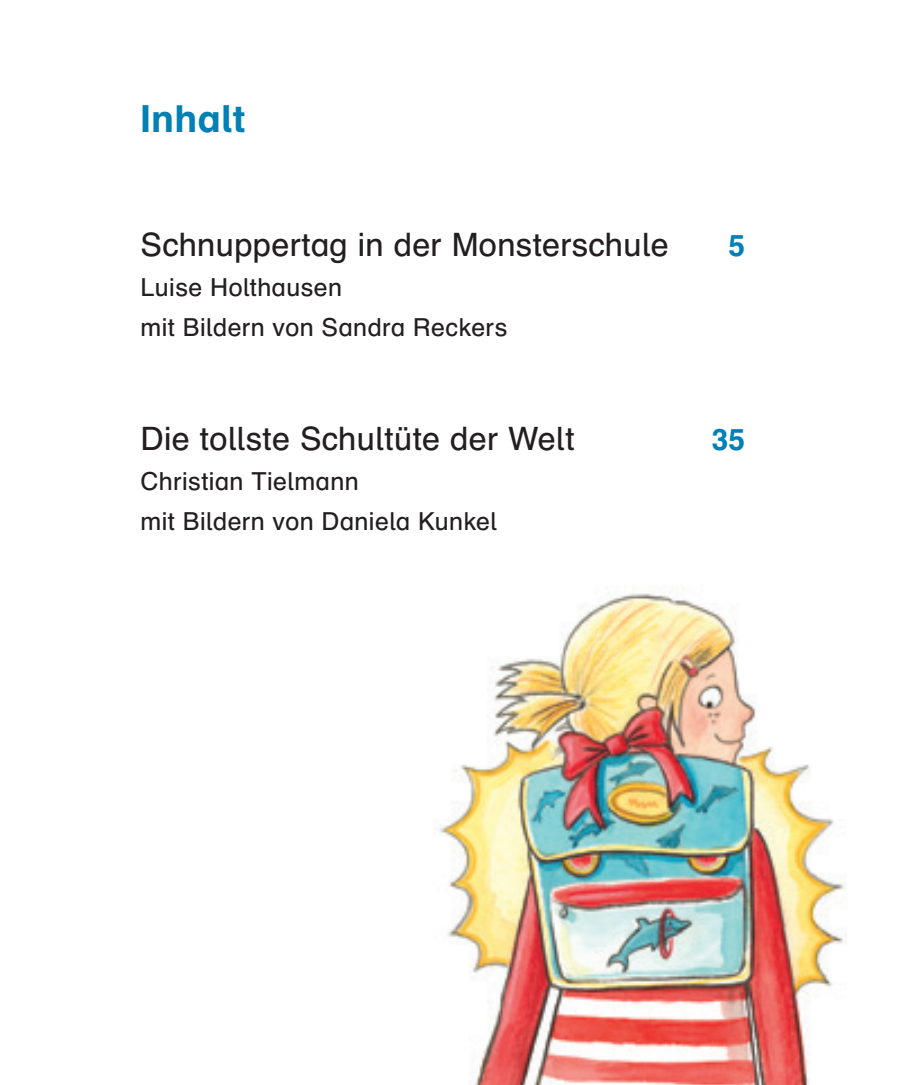
<style>
.page{position:relative;width:906px;height:1085px;background:#fff}
.page>*{position:absolute;margin:0;border:0;box-sizing:border-box;transform-origin:0 0}
.t1{font:700 37.35px "Schulb Bifab";letter-spacing:.01em;color:#0080b5}
.t2{font:32.4px "Schulb Bifab";letter-spacing:.01em;color:#231f20}
.t3{font:700 29.7px "Schulb Bifab";color:#0080b5}
.t4{font:24.75px/39.8px "Schulb Bifab";letter-spacing:.015em;color:#231f20}
</style>
<div class="page">
<img style="left:435px;top:592px;width:411px;height:492px">
<h1 class="t1" style="left:140px;top:95px;width:106px">Inhalt</h1>
<h2 class="t2" style="left:140px;top:224px;width:530px">Schnuppertag in der Monsterschule</h2>
<p class="t3" style="left:728px;top:226px;width:18px">5</p>
<p class="t4" style="left:140px;top:266px;width:368px">Luise Holthausen<br>mit Bildern von Sandra Reckers</p>
<h2 class="t2" style="left:140px;top:418px;width:435px">Die tollste Schultüte der Welt</h2>
<p class="t3" style="left:711px;top:420px;width:35px">35</p>
<p class="t4" style="left:140px;top:460px;width:358px">Christian Tielmann<br>mit Bildern von Daniela Kunkel</p>
</div>
